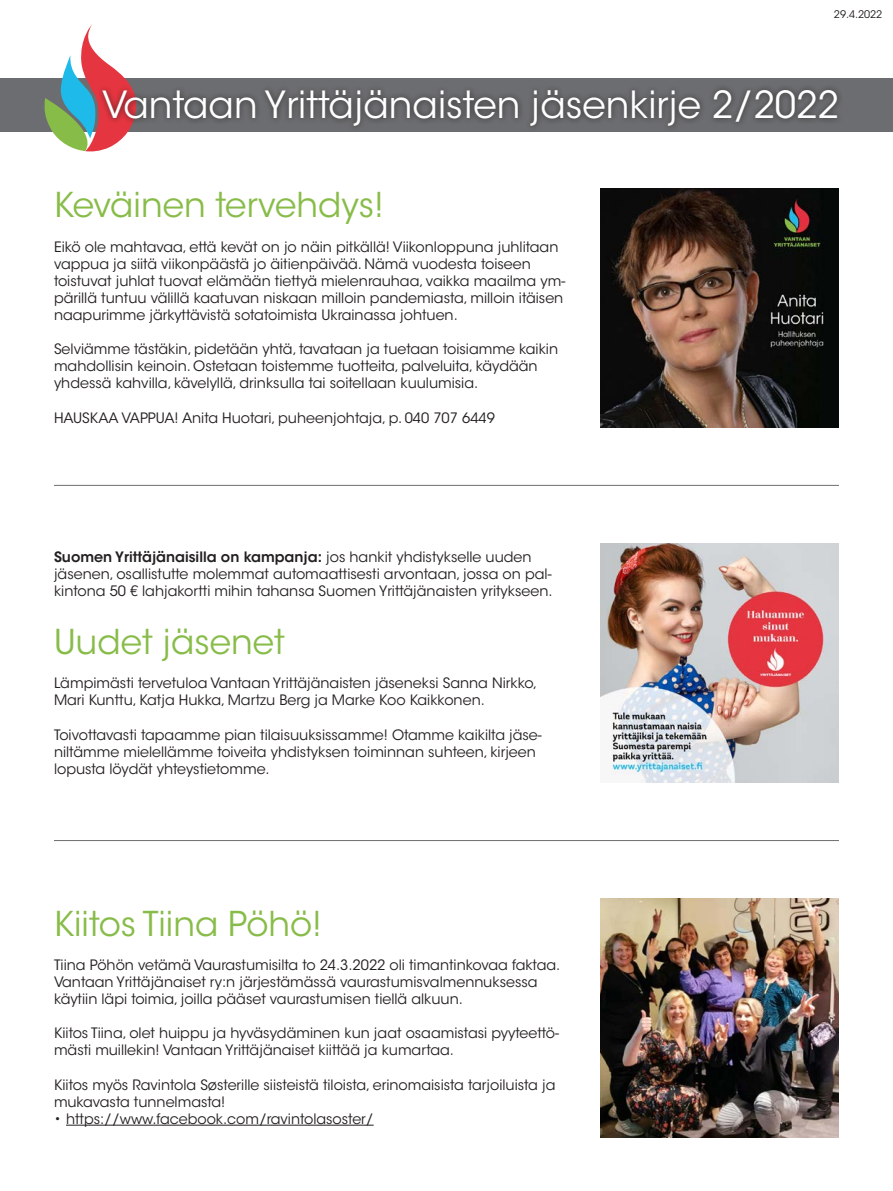
<style>
.page{position:relative;width:893px;height:1191px;background:#fff}
.page>*{position:absolute;margin:0;border:0;box-sizing:border-box;transform-origin:0 0}
.t1{font:37.2px "ITC Avant Garde Std";color:#fff}
.t2{font:34.05px "ITC Avant Garde Std";color:#88bc49}
.t3{font:14.25px/17.1px "ITC Avant Garde Std";color:#231f20}
.t4{font:10.5px "ITC Avant Garde Std";color:#231f20}
.s1{font-weight:600}
</style>
<div class="page">
<div style="left:0;top:78px;width:893px;height:53px;background:#6c6d70"></div>
<hr style="left:66px;top:1124px;width:308px;height:1px;background:#231f20">
<img style="left:600px;top:189px;width:239px;height:239px">
<img style="left:600px;top:543px;width:239px;height:239px">
<img style="left:600px;top:898px;width:239px;height:239px">
<hr style="left:54px;top:485px;width:785px;height:1px;background:#6c6d70">
<hr style="left:54px;top:840px;width:785px;height:1px;background:#6c6d70">
<svg style="left:44px;top:24px;width:85px;height:128px"></svg>
<div style="left:97px;top:84px;width:747px;height:48px;background:#231f20;opacity:.75"></div>
<p class="t4" style="left:834px;top:8px;width:50px">29.4.2022</p>
<h1 class="t1" style="left:102px;top:82px;width:738px">Vantaan Yrittäjänaisten jäsenkirje 2/2022</h1>
<h2 class="t2" style="left:54px;top:184px;width:331px">Keväinen tervehdys!</h2>
<p class="t3" style="left:54px;top:238px;width:513px">Eikö ole mahtavaa, että kevät on jo näin pitkällä! Viikonloppuna juhlitaan vappua ja siitä viikonpäästä jo äitienpäivää. Nämä vuodesta toiseen toistuvat juhlat tuovat elämään tiettyä mielenrauhaa, vaikka maailma ym&shy;pärillä tuntuu välillä kaatuvan niskaan milloin pandemiasta, milloin itäisen naapurimme järkyttävistä sotatoimista Ukrainassa johtuen.</p>
<p class="t3" style="left:54px;top:341px;width:506px">Selviämme tästäkin, pidetään yhtä, tavataan ja tuetaan toisiamme kaikin mahdollisin keinoin. Ostetaan toistemme tuotteita, palveluita, käydään yhdessä kahvilla, kävelyllä, drinksulla tai soitellaan kuulumisia.</p>
<p class="t3" style="left:54px;top:409px;width:442px">HAUSKAA VAPPUA! Anita Huotari, puheenjohtaja, p. 040 707 6449</p>
<p class="t3" style="left:54px;top:548px;width:500px"><span class="s1">Suomen Yrittäjänaisilla on kampanja:</span> jos hankit yhdistykselle uuden jäsenen, osallistutte molemmat automaattisesti arvontaan, jossa on pal&shy;kintona 50 € lahjakortti mihin tahansa Suomen Yrittäjänaisten yritykseen.</p>
<h2 class="t2" style="left:54px;top:621px;width:232px">Uudet jäsenet</h2>
<p class="t3" style="left:54px;top:675px;width:485px">Lämpimästi tervetuloa Vantaan Yrittäjänaisten jäseneksi Sanna Nirkko,<br>Mari Kunttu, Katja Hukka, Martzu Berg ja Marke Koo Kaikkonen.</p>
<p class="t3" style="left:54px;top:726px;width:489px">Toivottavasti tapaamme pian tilaisuuksissamme! Otamme kaikilta jäse&shy;niltämme mielellämme toiveita yhdistyksen toiminnan suhteen, kirjeen lopusta löydät yhteystietomme.</p>
<h2 class="t2" style="left:54px;top:902px;width:269px">Kiitos Tiina Pöhö!</h2>
<p class="t3" style="left:54px;top:956px;width:508px">Tiina Pöhön vetämä Vaurastumisilta to 24.3.2022 oli timantinkovaa faktaa.<br>Vantaan Yrittäjänaiset ry:n järjestämässä vaurastumisvalmennuksessa käytiin läpi toimia, joilla pääset vaurastumisen tiellä alkuun.</p>
<p class="t3" style="left:54px;top:1024px;width:506px">Kiitos Tiina, olet huippu ja hyväsydäminen kun jaat osaamistasi pyyteettö&shy;mästi muillekin! Vantaan Yrittäjänaiset kiittää ja kumartaa.</p>
<p class="t3" style="left:54px;top:1076px;width:503px">Kiitos myös Ravintola Søsterille siisteistä tiloista, erinomaisista tarjoiluista ja mukavasta tunnelmasta!</p>
<p class="t3" style="left:54px;top:1110px;width:321px">• https://www.facebook.com/ravintolasoster/</p>
</div>
